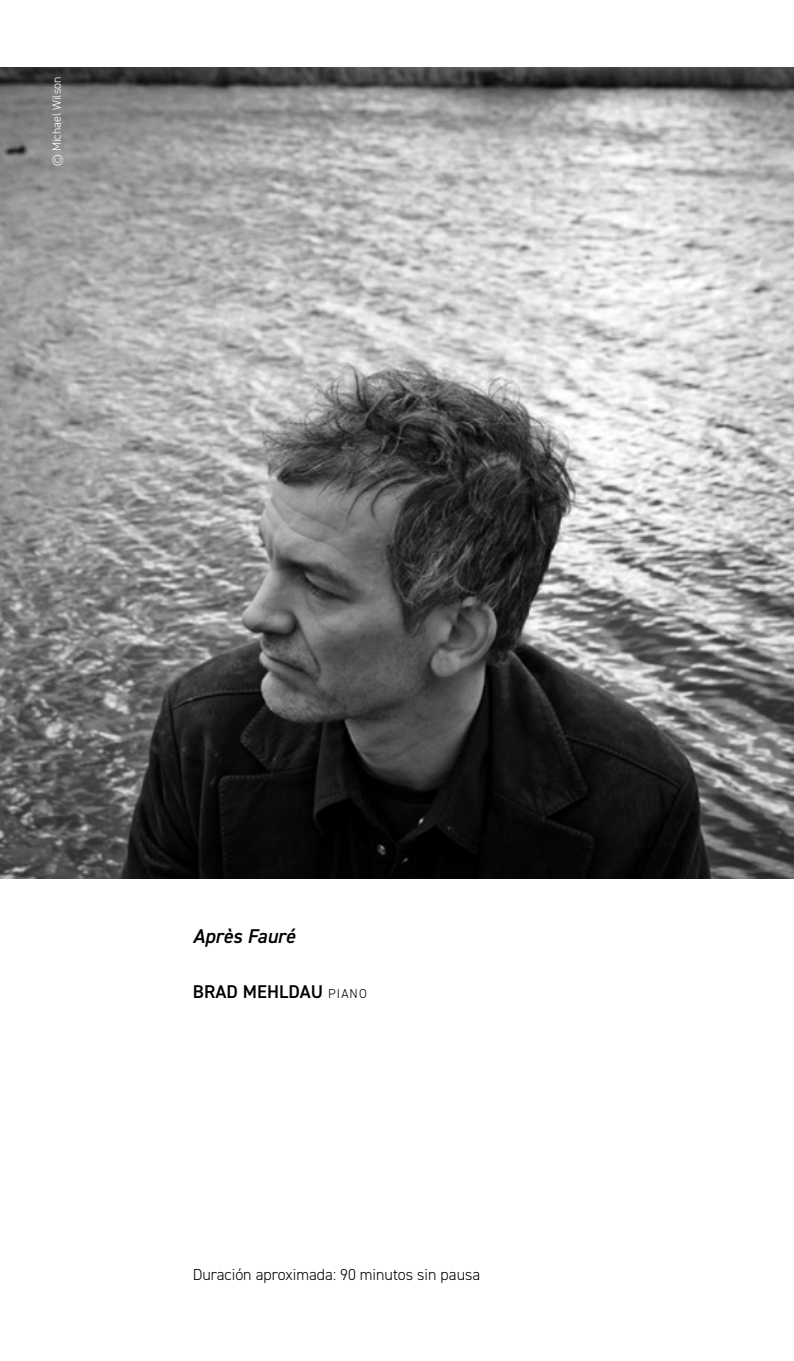
<style>
.page{position:relative;width:794px;height:1361px;background:#fff}
.page>*{position:absolute;margin:0;border:0;box-sizing:border-box;transform-origin:0 0}
.t1{font:italic 600 20px "DIN2014";color:#000}
.t2{font:600 18.4px "DIN2014";letter-spacing:.005em;color:#000}
.t3{font:300 16px "DIN2014";color:#000}
.t4{font:300 12px "DIN2014";color:#fff}
.s1{font-weight:300;font-size:13px}
</style>
<div class="page">
<img style="left:0;top:68px;width:794px;height:810px">
<p class="t4" style="left:49px;top:166px;width:91px;rotate:-90deg">© Michael Wilson</p>
<p class="t1" style="left:193px;top:922px;width:104px">Après Fauré</p>
<p class="t2" style="left:193px;top:979px;width:175px">BRAD MEHLDAU <span class="s1">PIANO</span></p>
<p class="t3" style="left:193px;top:1265px;width:289px">Duración aproximada: 90 minutos sin pausa</p>
</div>
